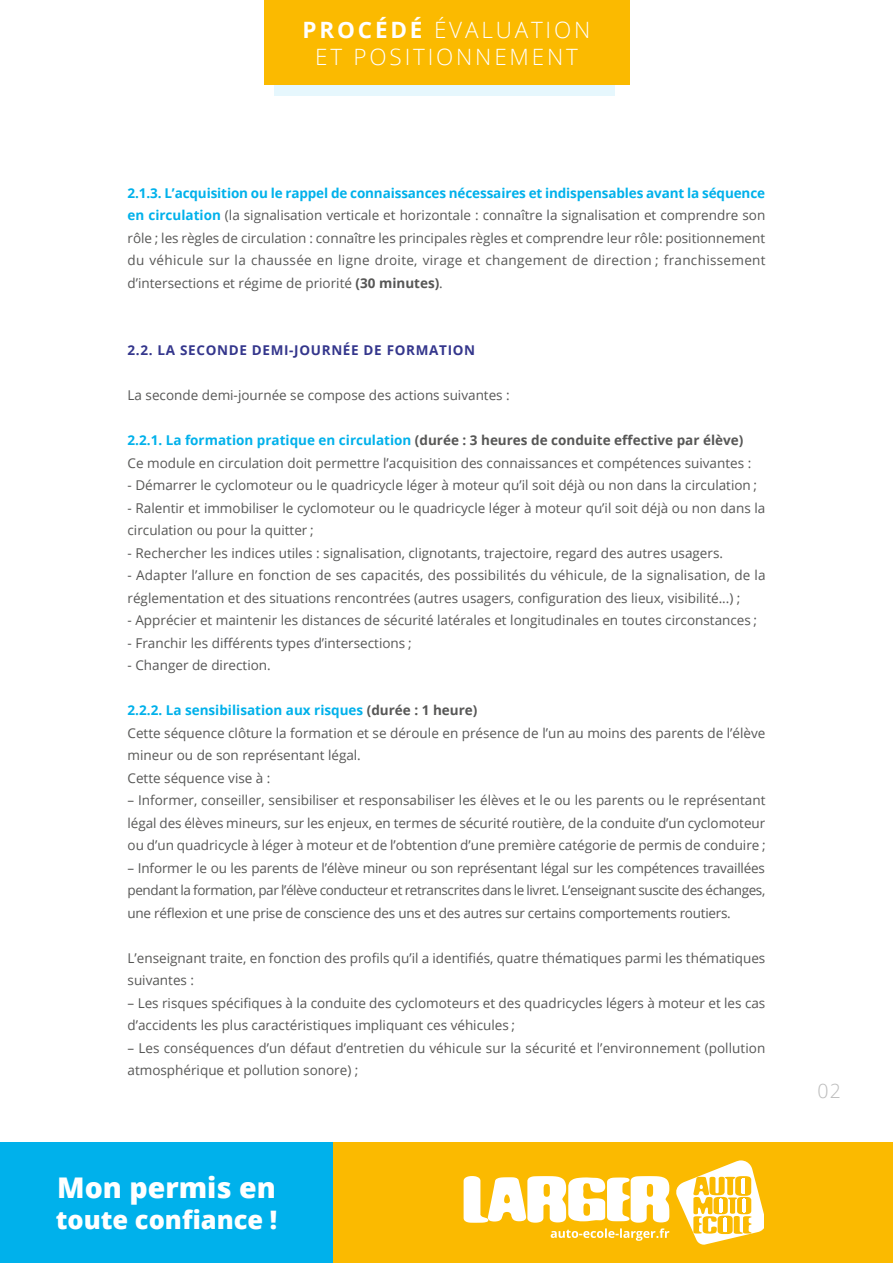
<style>
.page{position:relative;width:893px;height:1263px;background:#fff}
.page>*{position:absolute;margin:0;border:0;box-sizing:border-box;transform-origin:0 0}
.t1{font:800 28.5px "Open Sans";color:#fff}
.t2{font:800 25.5px "Open Sans";color:#fff}
.t3{font:300 22.5px/27px "Open Sans";letter-spacing:.125em;color:#fff;text-align:center}
.t4{font:300 19.5px "Open Sans";color:#bcbcbc}
.t5{font:13.5px/22.5px "Open Sans";color:#575756}
.t6{font:700 13.5px "Open Sans";letter-spacing:.05em;color:#34368c}
.s1{font-weight:700}
.s2{font-weight:700;color:#00b1eb}
</style>
<div class="page">
<div style="left:274px;top:29px;width:341px;height:67px;background:#e6f7fd"></div>
<div style="left:264px;top:0;width:365px;height:85px;background:#fbba00"></div>
<div style="left:0;top:1143px;width:893px;height:120px;background:#fbba00"></div>
<svg style="left:676px;top:1160px;width:87px;height:85px"></svg>
<svg style="left:464px;top:1176px;width:205px;height:65px"></svg>
<div style="left:0;top:1143px;width:333px;height:120px;background:#00b1eb"></div>
<h3 class="t3" style="left:303px;top:15px;width:289px"><span class="s1">PROCÉDÉ</span> ÉVALUATION<br>ET POSITIONNEMENT</h3>
<p class="t5" style="left:128px;top:181px;width:640px;text-align:justify"><span class="s2">2.1.3. L’acquisition ou le rappel de connaissances nécessaires et indispensables avant la séquence en circulation</span> (la signalisation verticale et horizontale : connaître la signalisation et comprendre son rôle ; les règles de circulation : connaître les principales règles et comprendre leur rôle: positionnement du véhicule sur la chaussée en ligne droite, virage et changement de direction ; franchissement d’intersections et régime de priorité <span class="s1">(30 minutes)</span>.</p>
<p class="t6" style="left:128px;top:341px;width:349px">2.2. LA SECONDE DEMI-JOURNÉE DE FORMATION</p>
<p class="t5" style="left:128px;top:384px;width:384px">La seconde demi-journée se compose des actions suivantes :</p>
<p class="t5" style="left:128px;top:429px;width:625px"><span class="s2">2.2.1. La formation pratique en circulation</span> <span class="s1">(durée : 3 heures de conduite effective par élève)<br></span>Ce module en circulation doit permettre l’acquisition des connaissances et compétences suivantes :</p>
<p class="t5" style="left:128px;top:474px;width:631px">- Démarrer le cyclomoteur ou le quadricycle léger à moteur qu’il soit déjà ou non dans la circulation ;</p>
<p class="t5" style="left:128px;top:496px;width:639px">- Ralentir et immobiliser le cyclomoteur ou le quadricycle léger à moteur qu’il soit déjà ou non dans la circulation ou pour la quitter ;</p>
<p class="t5" style="left:128px;top:541px;width:597px">- Rechercher les indices utiles : signalisation, clignotants, trajectoire, regard des autres usagers.</p>
<p class="t5" style="left:128px;top:564px;width:639px">- Adapter l’allure en fonction de ses capacités, des possibilités du véhicule, de la signalisation, de la réglementation et des situations rencontrées (autres usagers, configuration des lieux, visibilité...) ;</p>
<p class="t5" style="left:128px;top:609px;width:631px">- Apprécier et maintenir les distances de sécurité latérales et longitudinales en toutes circonstances ;</p>
<p class="t5" style="left:128px;top:631px;width:285px">- Franchir les différents types d’intersections ;</p>
<p class="t5" style="left:128px;top:654px;width:145px">- Changer de direction.</p>
<p class="t5" style="left:128px;top:699px;width:639px"><span class="s2">2.2.2. La sensibilisation aux risques</span> <span class="s1">(durée : 1 heure)<br></span>Cette séquence clôture la formation et se déroule en présence de l’un au moins des parents de l’élève mineur ou de son représentant légal.<br>Cette séquence vise à :</p>
<p class="t5" style="left:128px;top:789px;width:640px;text-align:justify">– Informer, conseiller, sensibiliser et responsabiliser les élèves et le ou les parents ou le représentant légal des élèves mineurs, sur les enjeux, en termes de sécurité routière, de la conduite d’un cyclomoteur ou d’un quadricycle à léger à moteur et de l’obtention d’une première catégorie de permis de conduire ;</p>
<p class="t5" style="left:128px;top:856px;width:639px;text-align:justify">– Informer le ou les parents de l’élève mineur ou son représentant légal sur les compétences travaillées pendant la formation, par l’élève conducteur et retranscrites dans le livret. L’enseignant suscite des échanges, une réflexion et une prise de conscience des uns et des autres sur certains comportements routiers.</p>
<p class="t5" style="left:128px;top:946px;width:639px">L’enseignant traite, en fonction des profils qu’il a identifiés, quatre thématiques parmi les thématiques suivantes :</p>
<p class="t5" style="left:128px;top:991px;width:639px">– Les risques spécifiques à la conduite des cyclomoteurs et des quadricycles légers à moteur et les cas d’accidents les plus caractéristiques impliquant ces véhicules ;</p>
<p class="t5" style="left:128px;top:1036px;width:639px">– Les conséquences d’un défaut d’entretien du véhicule sur la sécurité et l’environnement (pollution atmosphérique et pollution sonore) ;</p>
<h1 class="t1" style="left:57px;top:1166px;width:220px">Mon permis en</h1>
<h2 class="t2" style="left:56px;top:1200px;width:223px">toute confiance !</h2>
<h3 class="t4" style="left:818px;top:1077px;width:25px">02</h3>
</div>
